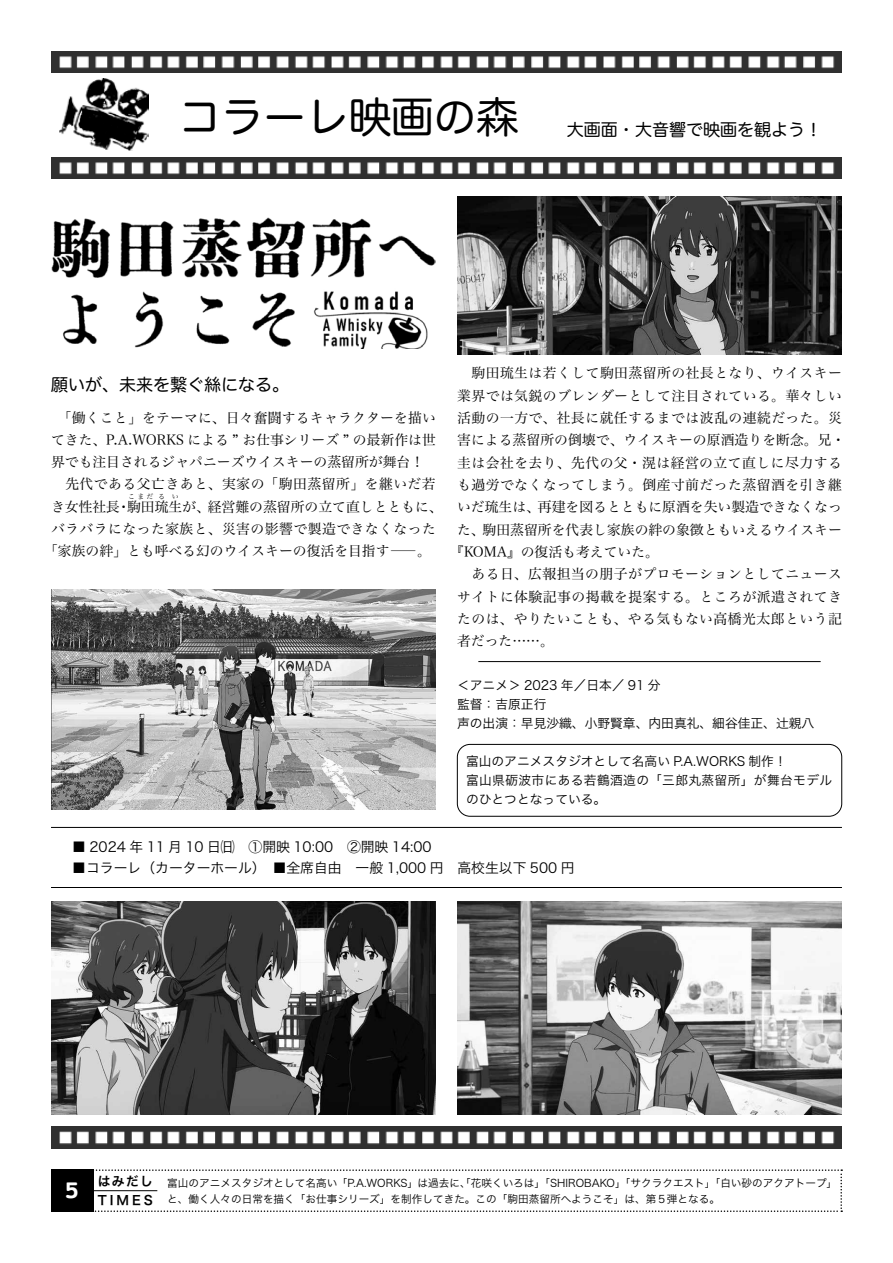
<style>
.page{position:relative;width:893px;height:1263px;background:#fff}
.page>*{position:absolute;margin:0;border:0;box-sizing:border-box;transform-origin:0 0}
.t1{font:42.45px "Hira Maru Pro W4";color:#000}
.t2{font:700 25.5px "Courier";color:#fff}
.t3{font:16.95px "Hira Maru Pro W4";color:#000}
.t4{font:13.8px/22.4px "Hira Min Pro W3";letter-spacing:.035em;color:#000;text-align:center}
.t5{font:13.8px/22.4px "Hira Min Pro W3";color:#000}
.t6{font:13.8px "Hira Kaku Pro W3";color:#000}
.t7{font:13.8px "Hira Min Pro W3";letter-spacing:.005em;color:#000}
.t8{font:12.75px/19.2px "Hira Kaku Pro N W3";color:#000}
.t9{font:12.75px/19.2px "Hira Kaku Pro W3";color:#000}
.t10{font:12.75px/19.2px "Hira Kaku Pro W6";letter-spacing:.235em;color:#000}
.t11{font:10.65px "Hira Kaku Pro W3";color:#000}
.t12{font:6.9px "Hira Min Pro W3";color:#000}
</style>
<div class="page">
<svg style="left:94px;top:1169px;width:748px;height:43px"></svg>
<div style="left:51px;top:1169px;width:43px;height:43px;background:#000"></div>
<hr style="left:94px;top:1190px;width:63px;height:1px;background:#000">
<img style="left:60px;top:79px;width:88px;height:72px">
<img style="left:51px;top:157px;width:791px;height:22px">
<img style="left:51px;top:51px;width:791px;height:21px">
<img style="left:51px;top:1127px;width:791px;height:21px">
<img style="left:51px;top:217px;width:385px;height:131px">
<img style="left:457px;top:197px;width:385px;height:157px">
<hr style="left:478px;top:661px;width:343px;height:1px;background:#000">
<img style="left:51px;top:589px;width:385px;height:221px">
<img style="left:51px;top:901px;width:385px;height:213px">
<img style="left:457px;top:901px;width:385px;height:213px">
<hr style="left:51px;top:827px;width:791px;height:1px;background:#000">
<hr style="left:51px;top:887px;width:791px;height:1px;background:#000">
<div style="left:457px;top:744px;width:385px;height:72px;border:1px solid #000;border-radius:13px"></div>
<h1 class="t1" style="left:179px;top:80px;width:342px">コラーレ映画の森</h1>
<p class="t3" style="left:533px;top:115px;width:291px">　　大画面・大音響で映画を観よう！</p>
<p class="t3" style="left:51px;top:370px;width:240px">願いが、未来を繋ぐ絲になる。</p>
<p class="t5" style="left:51px;top:405px;width:393px">　「働くこと」をテーマに、日々奮闘するキャラクターを描いてきた、P.A.WORKS による ” お仕事シリーズ ” の最新作は世界でも注目されるジャパニーズウイスキーの蒸留所が舞台！<br>　先代である父亡きあと、実家の「駒田蒸留所」を継いだ若き女性社長・駒田琉生が、経営難の蒸留所の立て直しとともに、</p>
<p class="t12" style="left:128px;top:490px;width:27px">こまだ</p>
<p class="t12" style="left:158px;top:490px;width:22px">る い</p>
<p class="t4" style="left:44px;top:516px;width:393px">バラバラになった家族と、災害の影響で製造できなくなった「家族の絆」とも呼べる幻のウイスキーの復活を目指す―。</p>
<p class="t4" style="left:457px;top:361px;width:386px">　駒田琉生は若くして駒田蒸留所の社長となり、ウイスキー</p>
<p class="t4" style="left:457px;top:383px;width:386px">業界では気鋭のブレンダーとして注目されている。華々しい</p>
<p class="t4" style="left:457px;top:405px;width:386px">活動の一方で、社長に就任するまでは波乱の連続だった。災</p>
<p class="t7" style="left:457px;top:428px;width:390px">害による蒸留所の倒壊で、ウイスキーの原酒造りを断念。兄・</p>
<p class="t4" style="left:457px;top:450px;width:386px">圭は会社を去り、先代の父・滉は経営の立て直しに尽力する</p>
<p class="t4" style="left:457px;top:472px;width:386px">も過労でなくなってしまう。倒産寸前だった蒸留酒を引き継</p>
<p class="t5" style="left:457px;top:495px;width:386px">いだ琉生は、再建を図るとともに原酒を失い製造できなくなっ</p>
<p class="t5" style="left:457px;top:517px;width:386px">た、駒田蒸留所を代表し家族の絆の象徴ともいえるウイスキー</p>
<p class="t5" style="left:450px;top:539px;width:210px">『KOMA』の復活も考えていた。</p>
<p class="t4" style="left:457px;top:562px;width:386px">　ある日、広報担当の朋子がプロモーションとしてニュース</p>
<p class="t4" style="left:457px;top:584px;width:386px">サイトに体験記事の掲載を提案する。ところが派遣されてき</p>
<p class="t4" style="left:457px;top:606px;width:386px">たのは、やりたいことも、やる気もない高橋光太郎という記</p>
<p class="t4" style="left:457px;top:629px;width:98px">者だった……。</p>
<p class="t9" style="left:457px;top:674px;width:359px">＜アニメ＞ 2023 年／日本／ 91 分<br>監督：吉原正行<br>声の出演：早見沙織、小野賢章、内田真礼、細谷佳正、辻親八</p>
<p class="t8" style="left:466px;top:751px;width:368px">富山のアニメスタジオとして名高い P.A.WORKS 制作！<br>富山県砺波市にある若鶴酒造の「三郎丸蒸留所」が舞台モデルのひとつとなっている。</p>
<p class="t6" style="left:72px;top:835px;width:361px">■ 2024 年 11 月 10 日㈰　①開映 10:00　②開映 14:00</p>
<p class="t6" style="left:72px;top:856px;width:504px">■コラーレ（カーターホール）　■全席自由 一般 1,000 円 高校生以下 500 円</p>
<p class="t10" style="left:98px;top:1171px;width:57px">はみだし<br>TIMES</p>
<p class="t11" style="left:167px;top:1173px;width:671px">富山のアニメスタジオとして名高い「P.A.WORKS」は過去に、「花咲くいろは」「SHIROBAKO」「サクラクエスト」「白い砂のアクアトープ」</p>
<h2 class="t2" style="left:65px;top:1169px;width:17px">5</h2>
<p class="t11" style="left:167px;top:1189px;width:554px">と、働く人々の日常を描く「お仕事シリーズ」を制作してきた。この「駒田蒸留所へようこそ」は、第５弾となる。</p>
</div>
